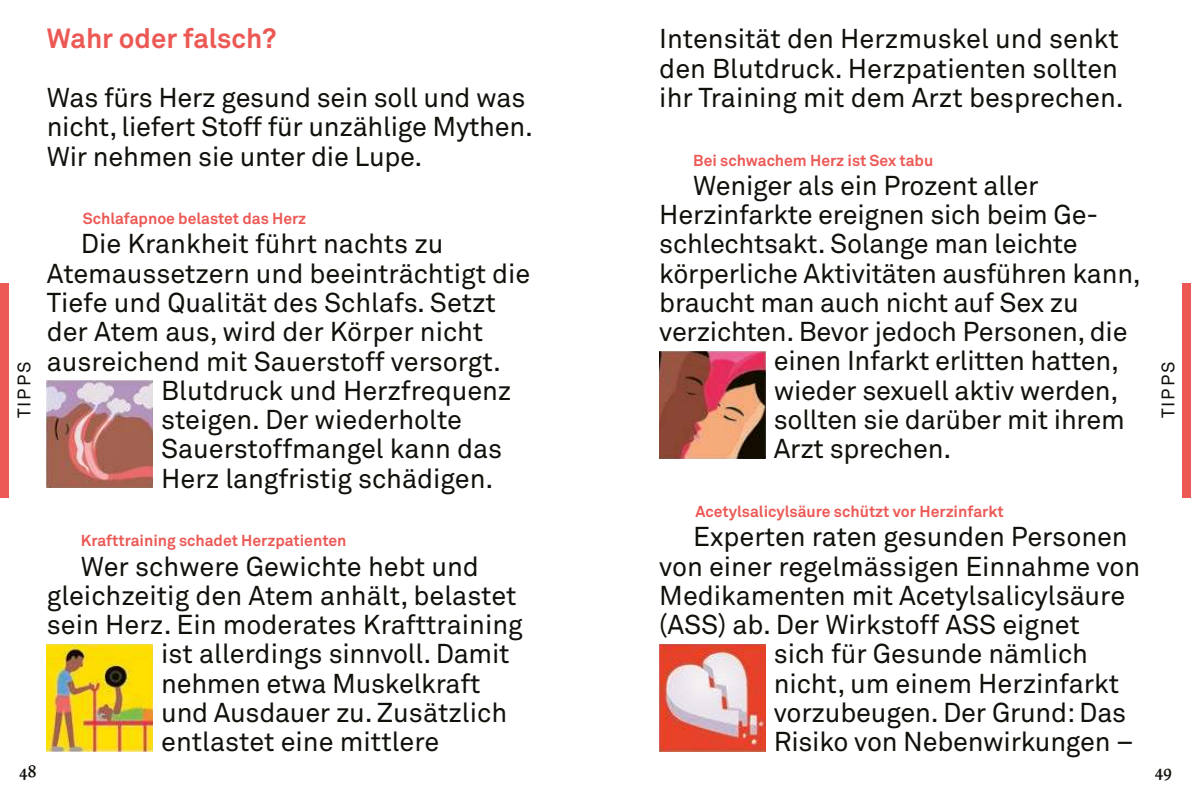
<style>
.page{position:relative;width:1191px;height:796px;background:#fff}
.page>*{position:absolute;margin:0;border:0;box-sizing:border-box;transform-origin:0 0}
.t1{font:700 27.6px "Akkurat Office";color:#ec5955}
.t2{font:27px/29.2px "Akkurat Office";letter-spacing:-.005em;color:#11110c}
.t3{font:18px "Akkurat Office";letter-spacing:.1em;color:#11110c}
.t4{font:600 18px "Proforma";color:#11110c}
.t5{font:700 15.75px "Akkurat Office";color:#ec5955}
</style>
<div class="page">
<img style="left:47px;top:380px;width:106px;height:107px">
<img style="left:47px;top:644px;width:106px;height:106px">
<img style="left:659px;top:351px;width:106px;height:107px">
<img style="left:659px;top:644px;width:106px;height:106px">
<div style="left:0;top:282px;width:9px;height:215px;background:#ec5955"></div>
<div style="left:1182px;top:282px;width:9px;height:215px;background:#ec5955"></div>
<p class="t1" style="left:47px;top:22px;width:231px">Wahr oder falsch?</p>
<p class="t2" style="left:47px;top:84px;width:488px">Was fürs Herz gesund sein soll und was nicht, liefert Stoff für unzählige Mythen.<br>Wir nehmen sie unter die Lupe.</p>
<p class="t2" style="left:659px;top:25px;width:466px">Intensität den Herzmuskel und senkt den Blutdruck. Herzpatienten sollten ihr Training mit dem Arzt besprechen.</p>
<p class="t5" style="left:693px;top:150px;width:241px">Bei schwachem Herz ist Sex tabu</p>
<p class="t2" style="left:693px;top:171px;width:346px">Weniger als ein Prozent aller</p>
<p class="t2" style="left:659px;top:201px;width:440px">Herz infarkte ereignen sich beim Ge-</p>
<p class="t2" style="left:659px;top:230px;width:420px">schlechts akt. Solange man leichte</p>
<p class="t2" style="left:659px;top:259px;width:483px">körperliche Aktivitäten ausführen kann,</p>
<p class="t2" style="left:659px;top:288px;width:421px">braucht man auch nicht auf Sex zu</p>
<p class="t2" style="left:659px;top:317px;width:470px">verzichten. Bevor jedoch Personen, die</p>
<p class="t2" style="left:773px;top:347px;width:347px">einen Infarkt erlitten hatten,</p>
<p class="t2" style="left:773px;top:376px;width:346px">wieder sexuell aktiv werden,</p>
<p class="t2" style="left:773px;top:405px;width:352px">sollten sie darüber mit ihrem</p>
<p class="t2" style="left:773px;top:434px;width:179px">Arzt sprechen.</p>
<p class="t5" style="left:83px;top:209px;width:225px">Schlafapnoe belastet das Herz</p>
<p class="t2" style="left:81px;top:230px;width:364px">Die Krankheit führt nachts zu</p>
<p class="t2" style="left:47px;top:259px;width:485px">Atemaussetzern und beeinträchtigt die</p>
<p class="t2" style="left:47px;top:288px;width:451px">Tiefe und Qualität des Schlafs. Setzt</p>
<p class="t2" style="left:47px;top:318px;width:438px">der Atem aus, wird der Körper nicht</p>
<p class="t2" style="left:47px;top:347px;width:456px">ausreichend mit Sauerstoff versorgt.</p>
<p class="t2" style="left:161px;top:376px;width:352px">Blutdruck und Herzfrequenz</p>
<p class="t2" style="left:161px;top:405px;width:302px">steigen. Der wiederholte</p>
<p class="t2" style="left:161px;top:434px;width:342px">Sauerstoffmangel kann das</p>
<p class="t2" style="left:161px;top:464px;width:334px">Herz langfristig schädigen.</p>
<p class="t3" style="left:14px;top:418px;width:58px;rotate:-90deg">TIPPS</p>
<p class="t3" style="left:1157px;top:418px;width:58px;rotate:-90deg">TIPPS</p>
<p class="t5" style="left:81px;top:530px;width:267px">Krafttraining schadet Herzpatienten</p>
<p class="t2" style="left:81px;top:552px;width:399px">Wer schwere Gewichte hebt und</p>
<p class="t2" style="left:47px;top:581px;width:471px">gleichzeitig den Atem anhält, belastet</p>
<p class="t2" style="left:47px;top:610px;width:477px">sein Herz. Ein moderates Krafttraining</p>
<p class="t2" style="left:161px;top:639px;width:350px">ist allerdings sinnvoll. Damit</p>
<p class="t2" style="left:161px;top:669px;width:321px">nehmen etwa Muskelkraft</p>
<p class="t2" style="left:161px;top:698px;width:347px">und Ausdauer zu. Zusätzlich</p>
<p class="t2" style="left:161px;top:727px;width:279px">entlastet eine mittlere</p>
<p class="t5" style="left:695px;top:501px;width:310px">Acetylsalicylsäure schützt vor Herzinfarkt</p>
<p class="t2" style="left:693px;top:522px;width:436px">Experten raten gesunden Personen</p>
<p class="t2" style="left:659px;top:552px;width:482px">von einer regelmässigen Einnahme von</p>
<p class="t2" style="left:659px;top:581px;width:467px">Medikamenten mit Acetylsalicylsäure</p>
<p class="t2" style="left:659px;top:610px;width:422px">(ASS) ab. Der Wirkstoff ASS eignet</p>
<p class="t2" style="left:773px;top:639px;width:316px">sich für Gesunde nämlich</p>
<p class="t2" style="left:773px;top:668px;width:347px">nicht, um einem Herzinfarkt</p>
<p class="t2" style="left:773px;top:698px;width:354px">vorzubeugen. Der Grund: Das</p>
<p class="t2" style="left:773px;top:727px;width:362px">Risiko von Nebenwirkungen –</p>
<p class="t4" style="left:19px;top:763px;width:19px">48</p>
<p class="t4" style="left:1154px;top:763px;width:19px">49</p>
</div>
